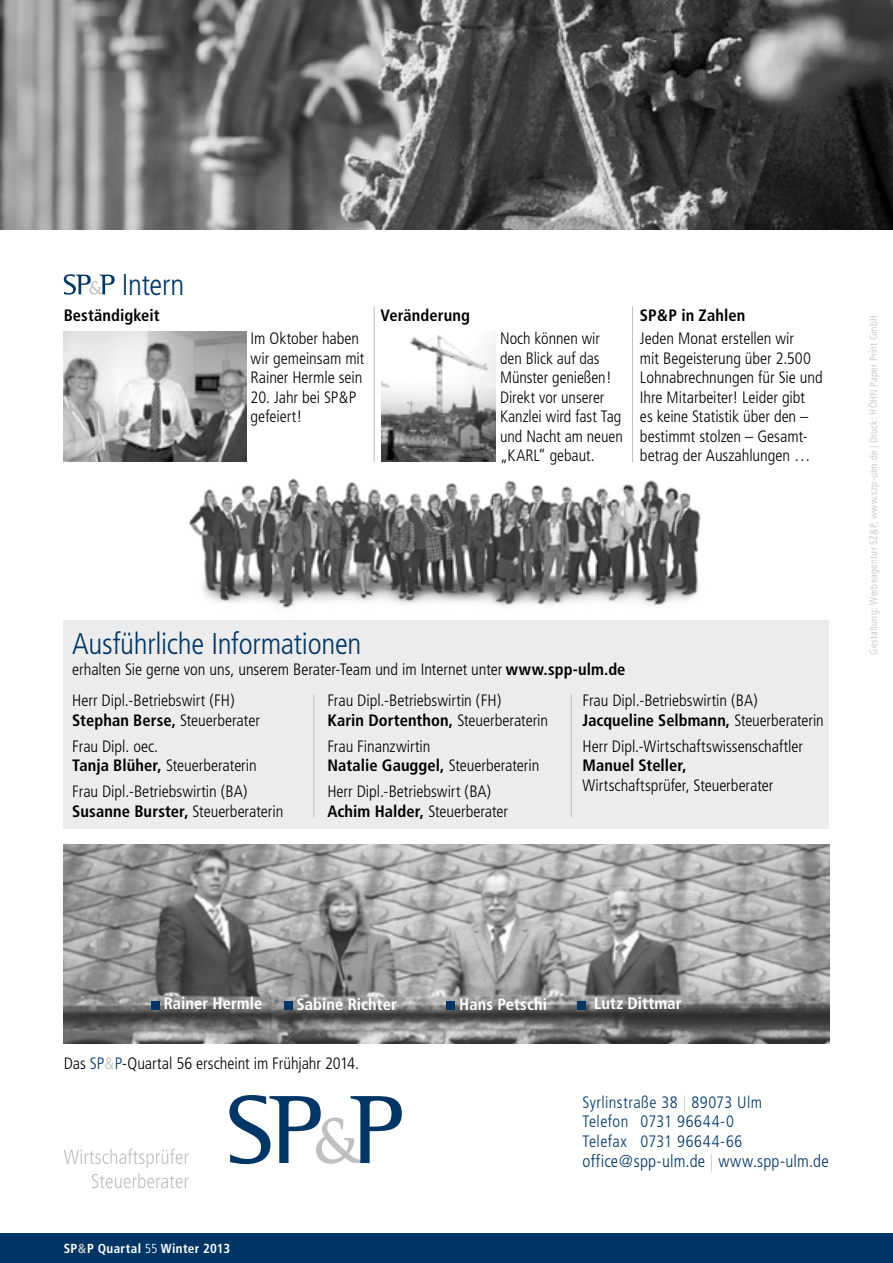
<style>
.page{position:relative;width:893px;height:1263px;background:#fff}
.page>*{position:absolute;margin:0;border:0;box-sizing:border-box;transform-origin:0 0}
.t1{font:300 condensed 30px "Frutiger";letter-spacing:-.01em;color:#003665}
.t2{font:300 condensed 17.1px "Frutiger";letter-spacing:.01em;color:#003665}
.t3{font:300 condensed 16.5px/19.5px "Frutiger";letter-spacing:-.005em;color:#000}
.t4{font:300 condensed 16.5px/19.5px "Frutiger";letter-spacing:.025em;color:#003665}
.t5{font:700 condensed 16.5px "Frutiger";letter-spacing:.005em;color:#000}
.t6{font:700 condensed 16.5px "Frutiger";letter-spacing:.005em;color:#fff}
.t7{font:700 condensed 13.05px "Frutiger";letter-spacing:.025em;color:#fff}
.t8{font:300 condensed 10.5px "Frutiger";letter-spacing:.02em;color:#c0c0c1}
.s1{font-weight:700}
.s2{color:#003665}
.s3{color:#c0c0c1}
.s4{font-weight:300}
</style>
<div class="page">
<img style="left:185px;top:461px;width:516px;height:147px">
<img style="left:0;top:0;width:892px;height:230px">
<div style="left:0;top:1233px;width:893px;height:30px;background:#003665"></div>
<hr style="left:892px;top:0;width:1px;height:230px;background:#e3e3e3">
<svg style="left:229px;top:1095px;width:173px;height:69px"></svg>
<svg style="left:64px;top:1148px;width:125px;height:40px"></svg>
<img style="left:64px;top:845px;width:765px;height:198px">
<div style="left:64px;top:620px;width:765px;height:208px;background:#ececed"></div>
<hr style="left:571px;top:694px;width:1px;height:123px;background:#c0c0c1">
<hr style="left:314px;top:694px;width:1px;height:123px;background:#c0c0c1">
<div style="left:577px;top:1001px;width:9px;height:8px;background:#003665"></div>
<div style="left:284px;top:1001px;width:8px;height:9px;background:#003665"></div>
<div style="left:151px;top:1001px;width:8px;height:8px;background:#003665"></div>
<div style="left:446px;top:1002px;width:9px;height:8px;background:#003665"></div>
<svg style="left:64px;top:274px;width:51px;height:21px"></svg>
<hr style="left:374px;top:306px;width:1px;height:156px;background:#c0c0c1">
<hr style="left:632px;top:306px;width:1px;height:156px;background:#c0c0c1">
<img style="left:381px;top:332px;width:115px;height:129px">
<img style="left:64px;top:332px;width:183px;height:129px">
<h1 class="t1" style="left:122px;top:267px;width:64px">Intern</h1>
<p class="t5" style="left:64px;top:305px;width:97px">Beständigkeit</p>
<p class="t5" style="left:381px;top:305px;width:91px">Veränderung</p>
<p class="t5" style="left:640px;top:305px;width:107px">SP&amp;P in Zahlen</p>
<p class="t3" style="left:251px;top:329px;width:115px">Im Oktober haben wir gemeinsam mit<br>Rainer Hermle sein</p>
<p class="t3" style="left:251px;top:387px;width:107px">20. Jahr bei SP&amp;P gefeiert!</p>
<p class="t3" style="left:500px;top:329px;width:124px">Noch können wir den Blick auf das<br>Münster genießen!<br>Direkt vor unserer<br>Kanzlei wird fast Tag und Nacht am neuen „KARL“ gebaut.</p>
<p class="t3" style="left:640px;top:329px;width:184px">Jeden Monat erstellen wir<br>mit Begeisterung über 2.500<br>Lohnabrechnungen für Sie und<br>Ihre Mitarbeiter! Leider gibt<br>es keine Statistik über den – bestimmt stolzen – Gesamt&shy;betrag der Auszahlungen …</p>
<h1 class="t1" style="left:72px;top:627px;width:291px">Ausführliche Informationen</h1>
<p class="t3" style="left:72px;top:691px;width:189px">Herr Dipl.-Betriebswirt (FH)<br><span class="s1">Stephan Berse,</span> Steuerberater</p>
<p class="t3" style="left:72px;top:736px;width:186px">Frau Dipl. oec.<br><span class="s1">Tanja Blüher,</span> Steuerberaterin</p>
<p class="t3" style="left:72px;top:782px;width:213px">Frau Dipl.-Betriebswirtin (BA)<br><span class="s1">Susanne Burster,</span> Steuerberaterin</p>
<p class="t3" style="left:72px;top:660px;width:555px">erhalten Sie gerne von uns, unserem Berater-Team und im Internet unter <span class="s1">www.spp-ulm.de</span></p>
<p class="t3" style="left:327px;top:691px;width:222px">Frau Dipl.-Betriebswirtin (FH)<br><span class="s1">Karin Dortenthon,</span> Steuerberaterin</p>
<p class="t3" style="left:327px;top:736px;width:213px">Frau Finanzwirtin<br><span class="s1">Natalie Gauggel,</span> Steuerberaterin</p>
<p class="t3" style="left:327px;top:782px;width:182px">Herr Dipl.-Betriebswirt (BA)<br><span class="s1">Achim Halder,</span> Steuerberater</p>
<p class="t3" style="left:583px;top:691px;width:243px">Frau Dipl.-Betriebswirtin (BA)<br><span class="s1">Jacqueline Selbmann,</span> Steuerberaterin</p>
<p class="t3" style="left:583px;top:736px;width:222px">Herr Dipl.-Wirtschaftswissenschaftler</p>
<p class="t5" style="left:583px;top:756px;width:106px">Manuel Steller,</p>
<p class="t3" style="left:583px;top:775px;width:192px">Wirtschaftsprüfer, Steuerberater</p>
<p class="t8" style="left:868px;top:654px;width:341px;rotate:-90deg">Gestaltung: Werbeagentur SZ&amp;P, www.szp-ulm.de | Druck: HÖHN Paper Print GmbH</p>
<p class="t6" style="left:164px;top:994px;width:100px">Rainer Hermle</p>
<p class="t6" style="left:297px;top:994px;width:102px">Sabine Richter</p>
<p class="t6" style="left:459px;top:995px;width:89px">Hans Petschi</p>
<p class="t6" style="left:594px;top:994px;width:89px">Lutz Dittmar</p>
<p class="t3" style="left:64px;top:1054px;width:297px">Das <span class="s2">SP</span><span class="s3">&amp;</span><span class="s2">P</span>-Quartal 56 erscheint im Frühjahr 2014.</p>
<p class="t7" style="left:64px;top:1240px;width:168px">SP<span class="s3">&amp;</span>P Quartal <span class="s4">55</span> Winter 2013</p>
<p class="t4" style="left:583px;top:1092px;width:181px">Syrlinstraße 38 <span class="s3">|</span> 89073 Ulm<br>Telefon 0731 96644-0<br>Telefax 0731 96644-66</p>
<p class="t2" style="left:583px;top:1152px;width:248px">office@spp-ulm.de <span class="s3">|</span> www.spp-ulm.de</p>
</div>
